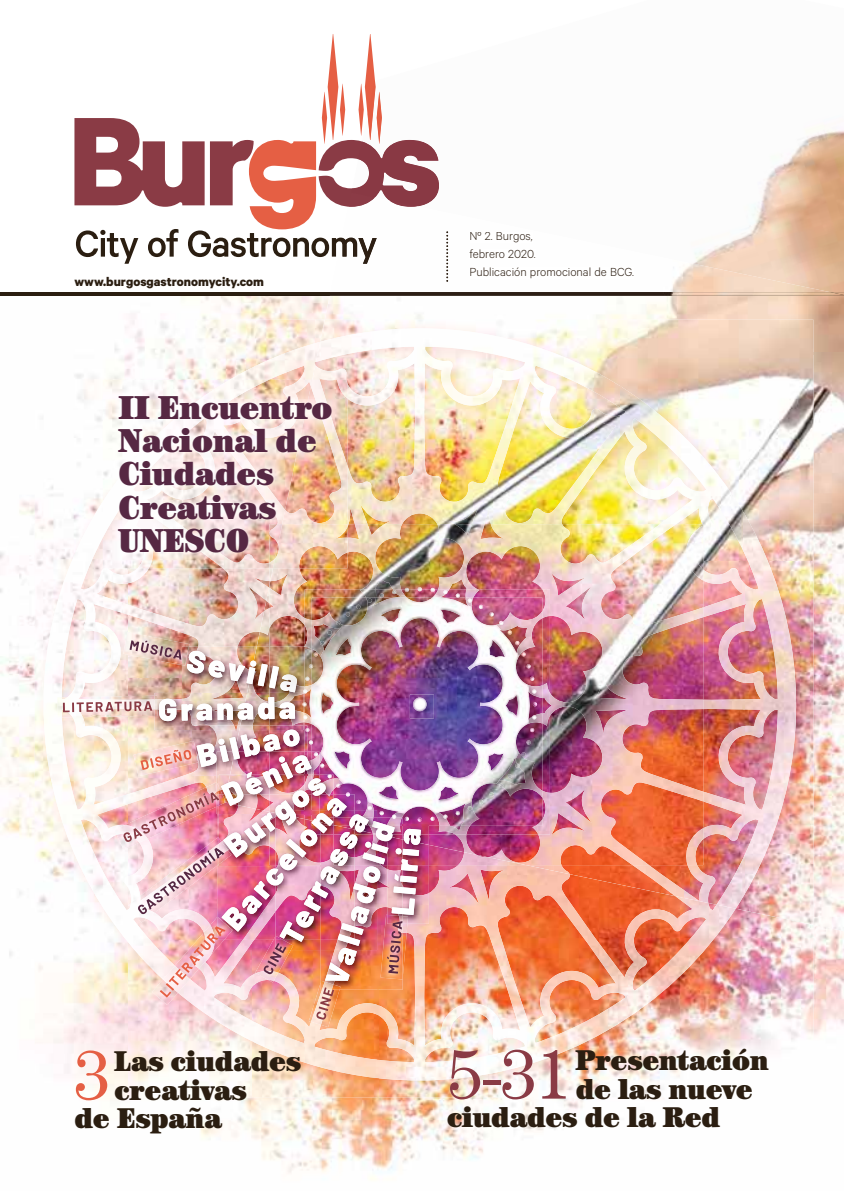
<style>
.page{position:relative;width:844px;height:1191px;background:#fff}
.page>*{position:absolute;margin:0;border:0;box-sizing:border-box;transform-origin:0 0}
.t1{font:70px "Century Std";color:#8a3b45}
.t2{font:70px "Century Std";color:#e55f44}
.t3{font:ultra-condensed 33.25px/33.2px "Century";letter-spacing:-.005em;color:#562843;scale:1.06 1}
.t4{font:ultra-condensed 28.7px "Century";letter-spacing:-.005em;color:#2b1e11;scale:1.06 1}
.t5{font:700 14px "Calibre";color:#2b1e11}
.t6{font:300 13.12px/18px "Calibre";color:#2b1e11}
</style>
<div class="page">
<img style="left:0;top:296px;width:843px;height:884px">
<img style="left:31px;top:320px;width:225px;height:119px">
<img style="left:33px;top:438px;width:95px;height:659px">
<img style="left:128px;top:568px;width:128px;height:72px">
<img style="left:128px;top:1019px;width:124px;height:78px">
<img style="left:378px;top:931px;width:435px;height:166px">
<img style="left:252px;top:1080px;width:126px;height:17px">
<img style="left:178px;top:931px;width:557px;height:149px">
<hr style="left:0;top:292px;width:843px;height:4px;background:#2b1e11">
<img style="left:123px;top:632px;width:66px;height:8px">
<img style="left:57px;top:697px;width:6px;height:20px">
<img style="left:309px;top:1019px;width:30px;height:8px">
<img style="left:311px;top:1019px;width:21px;height:6px">
<img style="left:330px;top:130px;width:513px;height:801px">
<img style="left:256px;top:320px;width:68px;height:320px">
<img style="left:260px;top:342px;width:60px;height:290px">
<svg style="left:74px;top:34px;width:365px;height:230px"></svg>
<img style="left:367px;top:81px;width:8px;height:59px">
<img style="left:376px;top:92px;width:6px;height:48px">
<img style="left:348px;top:140px;width:91px;height:57px">
<svg style="left:269px;top:568px;width:4px;height:17px"></svg>
<img style="left:324px;top:296px;width:519px;height:57px">
<img style="left:811px;top:353px;width:32px;height:578px">
<img style="left:320px;top:320px;width:493px;height:242px">
<img style="left:688px;top:561px;width:125px;height:364px">
<img style="left:347px;top:361px;width:274px;height:164px">
<img style="left:620px;top:386px;width:124px;height:174px">
<img style="left:743px;top:511px;width:17px;height:387px">
<img style="left:681px;top:560px;width:63px;height:348px">
<img style="left:524px;top:865px;width:158px;height:34px">
<img style="left:330px;top:197px;width:499px;height:95px">
<img style="left:330px;top:292px;width:509px;height:2px">
<img style="left:330px;top:294px;width:513px;height:2px">
<img style="left:470px;top:232px;width:62px;height:11px">
<img style="left:469px;top:250px;width:66px;height:8px">
<img style="left:470px;top:268px;width:163px;height:11px">
<img style="left:341px;top:238px;width:35px;height:26px">
<img style="left:348px;top:192px;width:69px;height:15px">
<img style="left:446px;top:231px;width:2px;height:51px">
<img style="left:256px;top:585px;width:13px;height:55px">
<img style="left:260px;top:587px;width:9px;height:48px">
<img style="left:437px;top:524px;width:266px;height:341px">
<img style="left:304px;top:589px;width:245px;height:245px">
<img style="left:428px;top:626px;width:114px;height:199px">
<img style="left:311px;top:597px;width:218px;height:105px">
<svg style="left:532px;top:689px;width:4px;height:4px"></svg>
<img style="left:499px;top:621px;width:35px;height:60px">
<svg style="left:499px;top:622px;width:4px;height:3px"></svg>
<img style="left:478px;top:605px;width:16px;height:11px">
<svg style="left:467px;top:598px;width:5px;height:4px"></svg>
<svg style="left:455px;top:593px;width:5px;height:5px"></svg>
<svg style="left:430px;top:588px;width:17px;height:9px"></svg>
<svg style="left:327px;top:621px;width:13px;height:13px"></svg>
<img style="left:345px;top:605px;width:16px;height:11px">
<svg style="left:367px;top:598px;width:5px;height:4px"></svg>
<svg style="left:379px;top:593px;width:5px;height:5px"></svg>
<svg style="left:392px;top:588px;width:17px;height:9px"></svg>
<img style="left:428px;top:702px;width:109px;height:119px">
<svg style="left:417px;top:587px;width:5px;height:4px"></svg>
<img style="left:428px;top:694px;width:5px;height:24px">
<img style="left:63px;top:640px;width:365px;height:379px">
<img style="left:349px;top:814px;width:19px;height:17px">
<img style="left:103px;top:380px;width:179px;height:188px">
<img style="left:269px;top:524px;width:4px;height:44px">
<img style="left:282px;top:380px;width:65px;height:144px">
<img style="left:273px;top:524px;width:74px;height:44px">
<p class="t5" style="left:74px;top:272px;width:191px">www.burgosgastronomycity.com</p>
<p class="t3" style="left:119px;top:391px;width:203px">II Encuentro<br>Nacional de<br>Ciudades<br>Creativas<br>UNESCO</p>
<p class="t6" style="left:469px;top:228px;width:166px">Nº 2. Burgos,<br>febrero 2020.<br>Publicación promocional de BCG.</p>
<h1 class="t2" style="left:74px;top:1048px;width:36px">3</h1>
<p class="t4" style="left:114px;top:1044px;width:178px">Las ciudades</p>
<p class="t4" style="left:114px;top:1073px;width:126px">creativas</p>
<p class="t4" style="left:74px;top:1101px;width:140px">de España</p>
<h1 class="t1" style="left:447px;top:1047px;width:125px">5-31</h1>
<p class="t4" style="left:575px;top:1043px;width:184px">Presentación</p>
<p class="t4" style="left:575px;top:1072px;width:168px">de las nueve</p>
<p class="t4" style="left:447px;top:1100px;width:259px">ciudades de la Red</p>
</div>
